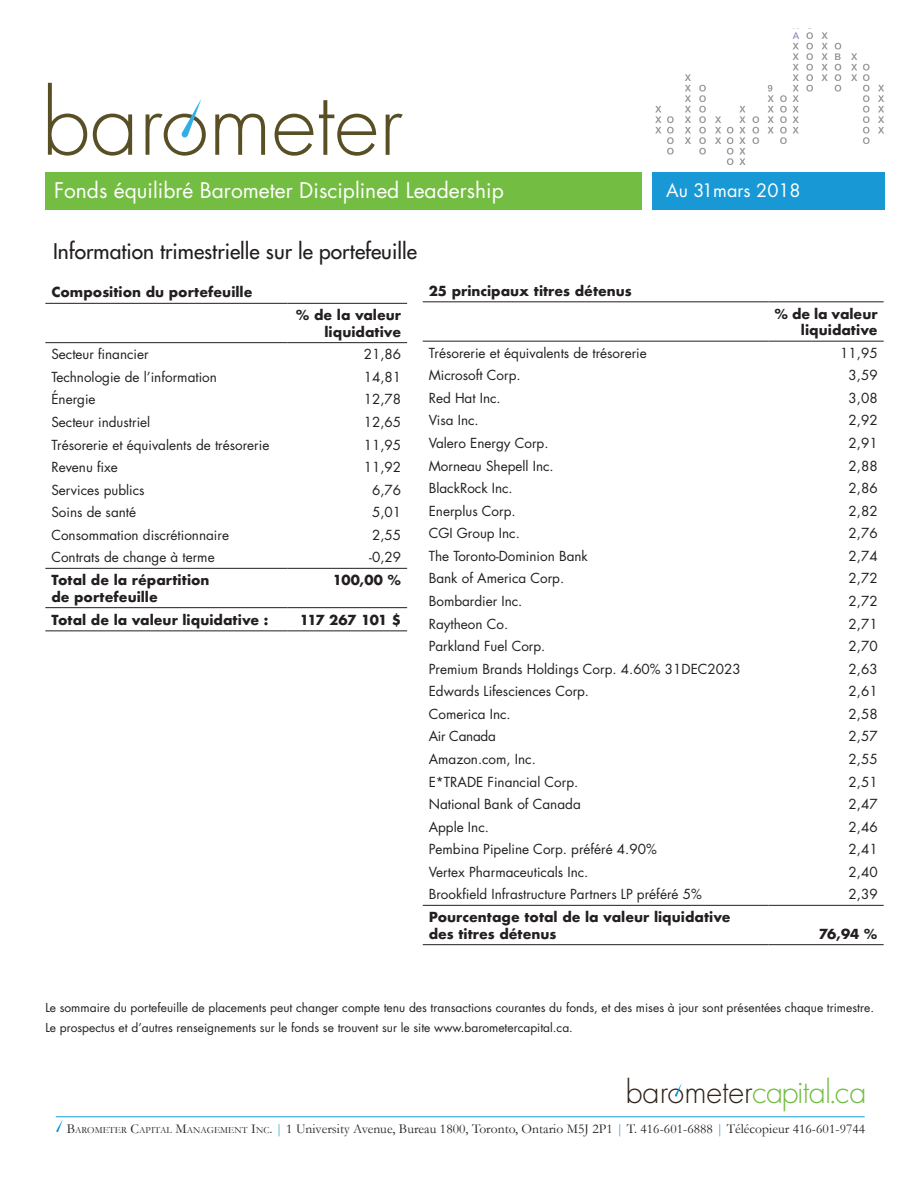
<style>
.page{position:relative;width:918px;height:1188px;background:#fff}
.page>*{position:absolute;margin:0;border:0;box-sizing:border-box;transform-origin:0 0}
.t1{font:300 30.75px "Futura";letter-spacing:-.01em;color:#74bd43}
.t2{font:21px "Futura";color:#fff}
.t3{font:21px "Futura";color:#231f20}
.t4{font:18px "Futura";color:#fff}
.t5{font:13.5px "Futura";color:#231f20}
.t6{font:700 13.5px/16.5px "Futura";color:#231f20;text-align:right}
.t7{font:13.5px "Garamond";letter-spacing:.005em;color:#231f20}
.t8{font:700 13.5px "Futura";letter-spacing:-.045em;color:#231f20}
.t9{font:13.5px "Futura";letter-spacing:-.02em;color:#231f20}
.t10{font:12px/20.4px "Futura";color:#231f20}
.s1{color:#2e231a}
.s2{font-style:inherit}
.s3{font-size:9.45px}
.s4{color:#1899d6}
</style>
<div class="page">
<div style="left:45px;top:172px;width:597px;height:38px;background:#74bd43"></div>
<div style="left:652px;top:172px;width:233px;height:38px;background:#1899d6"></div>
<svg style="left:48px;top:83px;width:39px;height:73px"></svg>
<svg style="left:93px;top:114px;width:39px;height:42px"></svg>
<svg style="left:215px;top:114px;width:50px;height:41px"></svg>
<svg style="left:275px;top:100px;width:101px;height:56px"></svg>
<svg style="left:386px;top:114px;width:17px;height:41px"></svg>
<svg style="left:146px;top:99px;width:60px;height:57px"></svg>
<svg style="left:821px;top:32px;width:7px;height:49px"></svg>
<svg style="left:851px;top:53px;width:6px;height:28px"></svg>
<svg style="left:806px;top:32px;width:7px;height:60px"></svg>
<svg style="left:835px;top:43px;width:6px;height:49px"></svg>
<svg style="left:655px;top:106px;width:6px;height:27px"></svg>
<svg style="left:768px;top:85px;width:6px;height:48px"></svg>
<svg style="left:793px;top:32px;width:6px;height:101px"></svg>
<svg style="left:878px;top:85px;width:6px;height:48px"></svg>
<svg style="left:685px;top:74px;width:6px;height:70px"></svg>
<svg style="left:715px;top:116px;width:6px;height:28px"></svg>
<svg style="left:753px;top:116px;width:6px;height:28px"></svg>
<svg style="left:780px;top:95px;width:7px;height:49px"></svg>
<svg style="left:863px;top:64px;width:7px;height:80px"></svg>
<svg style="left:667px;top:116px;width:7px;height:39px"></svg>
<svg style="left:699px;top:85px;width:7px;height:70px"></svg>
<svg style="left:727px;top:127px;width:6px;height:38px"></svg>
<svg style="left:739px;top:106px;width:7px;height:59px"></svg>
<hr style="left:45px;top:303px;width:242px;height:1px;background:#231f20">
<hr style="left:287px;top:303px;width:120px;height:1px;background:#231f20">
<hr style="left:45px;top:342px;width:242px;height:1px;background:#231f20">
<hr style="left:287px;top:342px;width:120px;height:1px;background:#231f20">
<hr style="left:45px;top:568px;width:242px;height:1px;background:#231f20">
<hr style="left:287px;top:568px;width:120px;height:1px;background:#231f20">
<hr style="left:45px;top:607px;width:242px;height:1px;background:#231f20">
<hr style="left:287px;top:607px;width:120px;height:1px;background:#231f20">
<hr style="left:45px;top:630px;width:242px;height:1px;background:#231f20">
<hr style="left:287px;top:630px;width:120px;height:1px;background:#231f20">
<hr style="left:423px;top:341px;width:346px;height:1px;background:#231f20">
<hr style="left:769px;top:341px;width:115px;height:1px;background:#231f20">
<hr style="left:423px;top:301px;width:346px;height:1px;background:#231f20">
<hr style="left:769px;top:301px;width:115px;height:1px;background:#231f20">
<hr style="left:423px;top:905px;width:346px;height:1px;background:#231f20">
<hr style="left:769px;top:905px;width:115px;height:1px;background:#231f20">
<hr style="left:423px;top:944px;width:346px;height:1px;background:#231f20">
<hr style="left:769px;top:944px;width:115px;height:1px;background:#231f20">
<hr style="left:56px;top:1116px;width:809px;height:1px;background:#1899d6">
<svg style="left:56px;top:1119px;width:7px;height:13px"></svg>
<svg style="left:675px;top:1083px;width:7px;height:14px"></svg>
<h2 class="t2" style="left:54px;top:176px;width:451px">Fonds équilibré Barometer Disciplined Leadership</h2>
<h3 class="t4" style="left:666px;top:178px;width:136px">Au 31mars 2018</h3>
<h2 class="t3" style="left:53px;top:238px;width:365px">Information trimestrielle sur le portefeuille</h2>
<p class="t6" style="left:51px;top:284px;width:203px">Composition du portefeuille</p>
<p class="t6" style="left:429px;top:282px;width:205px">25 principaux titres détenus</p>
<p class="t6" style="left:296px;top:307px;width:107px">% de la valeur liquidative</p>
<p class="t6" style="left:775px;top:305px;width:105px">% de la valeur liquidative</p>
<p class="t5" style="left:51px;top:345px;width:99px">Secteur financier</p>
<p class="t5" style="left:364px;top:345px;width:39px">21,86</p>
<p class="t5" style="left:51px;top:368px;width:167px">Technologie de l’information</p>
<p class="t5" style="left:364px;top:368px;width:39px">14,81</p>
<p class="t5" style="left:51px;top:390px;width:46px">Énergie</p>
<p class="t5" style="left:364px;top:390px;width:39px">12,78</p>
<p class="t5" style="left:51px;top:413px;width:100px">Secteur industriel</p>
<p class="t5" style="left:364px;top:413px;width:39px">12,65</p>
<p class="t5" style="left:51px;top:435px;width:220px">Trésorerie et équivalents de trésorerie</p>
<p class="t5" style="left:364px;top:435px;width:39px">11,95</p>
<p class="t5" style="left:51px;top:458px;width:68px">Revenu fixe</p>
<p class="t5" style="left:364px;top:458px;width:39px">11,92</p>
<p class="t5" style="left:51px;top:480px;width:95px">Services publics</p>
<p class="t5" style="left:372px;top:480px;width:31px">6,76</p>
<p class="t5" style="left:51px;top:503px;width:86px">Soins de santé</p>
<p class="t5" style="left:372px;top:503px;width:31px">5,01</p>
<p class="t5" style="left:51px;top:526px;width:179px">Consommation discrétionnaire</p>
<p class="t5" style="left:372px;top:526px;width:31px">2,55</p>
<p class="t5" style="left:51px;top:548px;width:165px">Contrats de change à terme</p>
<p class="t5" style="left:369px;top:548px;width:33px">-0,29</p>
<p class="t6" style="left:51px;top:572px;width:160px;text-align:left">Total de la répartition de portefeuille</p>
<p class="t6" style="left:333px;top:572px;width:70px">100,00 %</p>
<p class="t6" style="left:51px;top:611px;width:219px">Total de la valeur liquidative :</p>
<p class="t8" style="left:300px;top:610px;width:103px">117 267 101 $</p>
<p class="t5" style="left:429px;top:343px;width:220px">Trésorerie et équivalents de trésorerie</p>
<p class="t5" style="left:840px;top:343px;width:39px">11,95</p>
<p class="t5" style="left:429px;top:366px;width:93px">Microsoft Corp.</p>
<p class="t5" style="left:849px;top:366px;width:31px">3,59</p>
<p class="t5" style="left:429px;top:389px;width:74px">Red Hat Inc.</p>
<p class="t5" style="left:849px;top:389px;width:31px">3,08</p>
<p class="t5" style="left:429px;top:411px;width:51px">Visa Inc.</p>
<p class="t5" style="left:849px;top:411px;width:31px">2,92</p>
<p class="t5" style="left:429px;top:434px;width:121px">Valero Energy Corp.</p>
<p class="t5" style="left:849px;top:434px;width:31px">2,91</p>
<p class="t5" style="left:429px;top:456px;width:127px">Morneau Shepell Inc.</p>
<p class="t5" style="left:849px;top:456px;width:31px">2,88</p>
<p class="t5" style="left:429px;top:479px;width:86px">BlackRock Inc.</p>
<p class="t5" style="left:849px;top:479px;width:31px">2,86</p>
<p class="t5" style="left:429px;top:501px;width:88px">Enerplus Corp.</p>
<p class="t5" style="left:849px;top:501px;width:31px">2,82</p>
<p class="t5" style="left:429px;top:524px;width:93px">CGI Group Inc.</p>
<p class="t5" style="left:849px;top:524px;width:31px">2,76</p>
<p class="t5" style="left:429px;top:547px;width:161px">The Toronto-Dominion Bank</p>
<p class="t5" style="left:849px;top:547px;width:31px">2,74</p>
<p class="t5" style="left:429px;top:569px;width:137px">Bank of America Corp.</p>
<p class="t5" style="left:849px;top:569px;width:31px">2,72</p>
<p class="t5" style="left:429px;top:592px;width:95px">Bombardier Inc.</p>
<p class="t5" style="left:849px;top:592px;width:31px">2,72</p>
<p class="t5" style="left:429px;top:614px;width:81px">Raytheon Co.</p>
<p class="t5" style="left:849px;top:614px;width:31px">2,71</p>
<p class="t5" style="left:429px;top:637px;width:118px">Parkland Fuel Corp.</p>
<p class="t5" style="left:849px;top:637px;width:31px">2,70</p>
<p class="t5" style="left:429px;top:659px;width:314px">Premium Brands Holdings Corp. 4.60% 31DEC2023</p>
<p class="t5" style="left:849px;top:659px;width:31px">2,63</p>
<p class="t5" style="left:429px;top:682px;width:162px">Edwards Lifesciences Corp.</p>
<p class="t5" style="left:849px;top:682px;width:31px">2,61</p>
<p class="t5" style="left:429px;top:705px;width:84px">Comerica Inc.</p>
<p class="t5" style="left:849px;top:705px;width:31px">2,58</p>
<p class="t9" style="left:429px;top:727px;width:69px">Air Canada</p>
<p class="t5" style="left:849px;top:727px;width:31px">2,57</p>
<p class="t5" style="left:429px;top:750px;width:109px">Amazon.com, Inc.</p>
<p class="t5" style="left:849px;top:750px;width:31px">2,55</p>
<p class="t5" style="left:429px;top:772px;width:151px">E*TRADE Financial Corp.</p>
<p class="t5" style="left:849px;top:772px;width:31px">2,51</p>
<p class="t5" style="left:429px;top:795px;width:154px">National Bank of Canada</p>
<p class="t5" style="left:849px;top:795px;width:31px">2,47</p>
<p class="t5" style="left:429px;top:817px;width:62px">Apple Inc.</p>
<p class="t5" style="left:849px;top:817px;width:31px">2,46</p>
<p class="t5" style="left:429px;top:840px;width:230px">Pembina Pipeline Corp. préféré 4.90%</p>
<p class="t5" style="left:849px;top:840px;width:31px">2,41</p>
<p class="t5" style="left:429px;top:863px;width:161px">Vertex Pharmaceuticals Inc.</p>
<p class="t5" style="left:849px;top:863px;width:31px">2,40</p>
<p class="t5" style="left:429px;top:885px;width:275px">Brookfield Infrastructure Partners LP préféré 5%</p>
<p class="t5" style="left:849px;top:885px;width:31px">2,39</p>
<p class="t6" style="left:429px;top:909px;width:303px;text-align:left">Pourcentage total de la valeur liquidative des titres détenus</p>
<p class="t6" style="left:819px;top:925px;width:60px">76,94 %</p>
<p class="t10" style="left:45px;top:997px;width:830px">Le sommaire du portefeuille de placements peut changer compte tenu des transactions courantes du fonds, et des mises à jour sont présentées chaque trimestre.<br>Le prospectus et d’autres renseignements sur le fonds se trouvent sur le site www.barometercapital.ca.</p>
<h1 class="t1" style="left:625px;top:1072px;width:243px"><span class="s1">barometer</span>capital.ca</h1>
<p class="t7" style="left:67px;top:1120px;width:800px"><span class="s2">B</span><span class="s3">AROMETER</span> <span class="s2">C</span><span class="s3">APITAL</span> <span class="s2">M</span><span class="s3">ANAGEMENT</span> <span class="s2">I</span><span class="s3">NC</span><span class="s2">.</span> <span class="s4">|</span> 1 University Avenue, Bureau 1800, Toronto, Ontario M5J 2P1 <span class="s4">|</span> T. 416-601-6888 <span class="s4">|</span> Télécopieur 416-601-9744</p>
</div>
